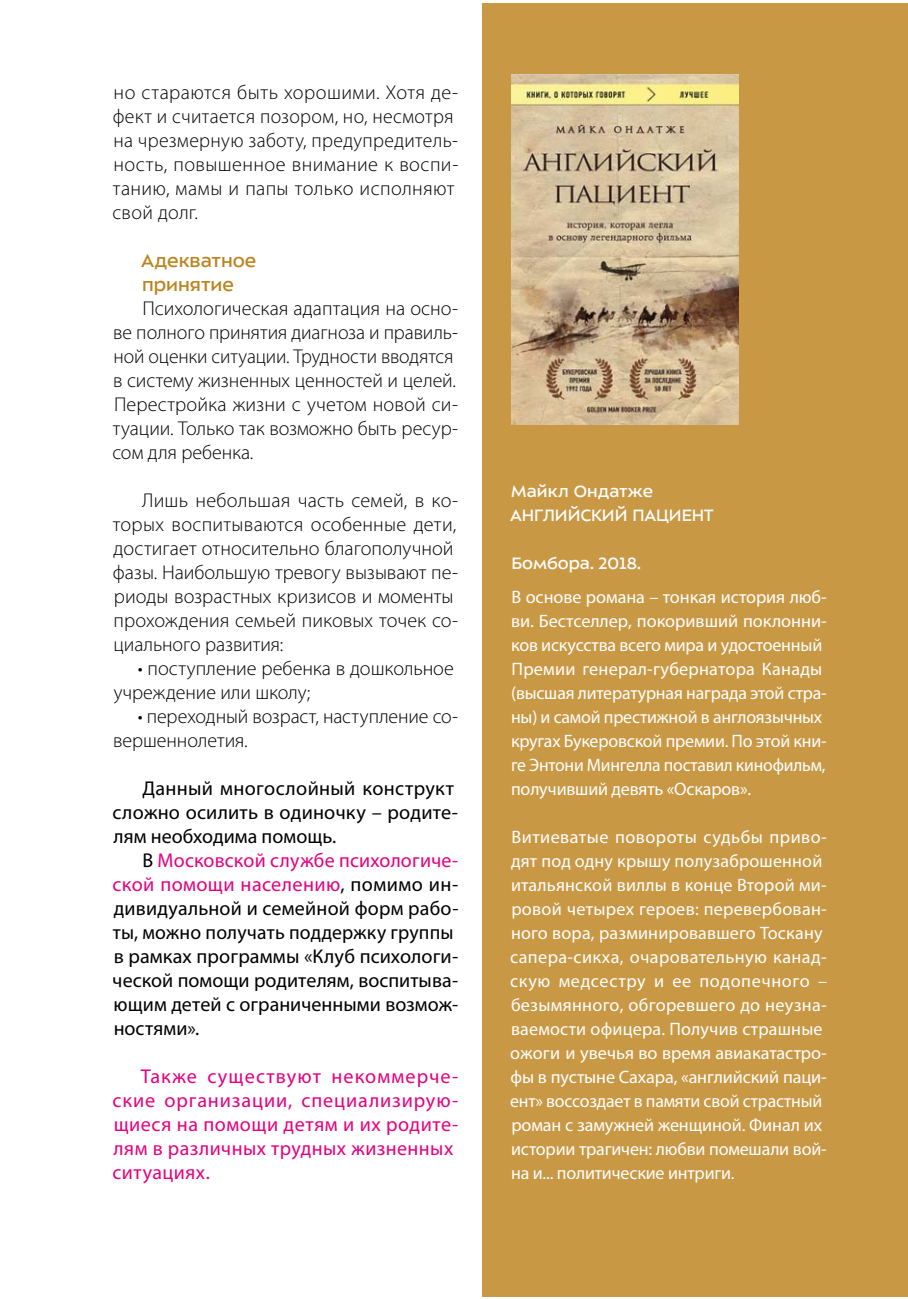
<style>
.page{position:relative;width:908px;height:1299px;background:#fff}
.page>*{position:absolute;margin:0;border:0;box-sizing:border-box;transform-origin:0 0}
.t1{font:300 20px/24px "Myriad Pro";color:#000}
.t2{font:20px/24px "Myriad Pro";letter-spacing:.01em;color:#000}
.t3{font:300 20px/24px "Myriad Pro";letter-spacing:.02em;color:#000}
.t4{font:20px/24px "Myriad Pro";letter-spacing:.035em;color:#e6007e}
.t5{font:20px/24px "ALS Sector";color:#bc841e}
.t6{font:18px/24px "Myriad Pro";letter-spacing:-.005em;color:#fff}
.t7{font:18px/24px "ALS Sector";color:#fff}
.s1{color:#e6007e}
</style>
<div class="page">
<div style="left:482px;top:3px;width:425px;height:1292px;background:#c99845"></div>
<img style="left:511px;top:75px;width:227px;height:350px">
<p class="t3" style="left:112px;top:80px;width:347px">но стараются быть хорошими. Хотя де&shy;фект и считается позором, но, несмотря на чрезмерную заботу, предупредитель&shy;ность, повышенное внимание к воспи&shy;танию, мамы и папы только исполняют свой долг.</p>
<p class="t5" style="left:141px;top:250px;width:116px">Адекватное принятие</p>
<p class="t1" style="left:112px;top:296px;width:347px;text-indent:30px">Психологическая адаптация на осно&shy;ве полного принятия диагноза и правиль&shy;ной оценки ситуации. Трудности вводятся в систему жизненных ценностей и целей.<br>Перестройка жизни с учетом новой си&shy;туации. Только так возможно быть ресур&shy;сом для ребенка.</p>
<p class="t1" style="left:113px;top:488px;width:347px;text-indent:29px">Лишь небольшая часть семей, в ко&shy;торых воспитываются особенные дети, достигает относительно благополучной фазы. Наибольшую тревогу вызывают пе&shy;риоды возрастных кризисов и моменты прохождения семьей пиковых точек со&shy;циального развития:</p>
<p class="t1" style="left:114px;top:656px;width:341px;text-indent:24px">• поступление ребенка в дошкольное учреждение или школу;</p>
<p class="t1" style="left:113px;top:704px;width:346px;text-indent:25px">• переходный возраст, наступление со&shy;вершеннолетия.</p>
<p class="t2" style="left:112px;top:776px;width:347px;text-indent:30px">Данный многослойный конструкт сложно осилить в одиночку – родите&shy;лям необходима помощь.</p>
<p class="t2" style="left:112px;top:848px;width:347px;text-indent:30px">В <span class="s1">Московской службе психологиче&shy;ской помощи населению</span>, помимо ин&shy;дивидуальной и семейной форм рабо&shy;ты, можно получать поддержку группы в рамках программы «Клуб психологи&shy;ческой помощи родителям, воспитыва&shy;ющим детей с ограниченными возмож&shy;ностями».</p>
<p class="t4" style="left:112px;top:1064px;width:347px;text-indent:28px">Также существуют некоммерче&shy;ские организации, специализирую&shy;щиеся на помощи детям и их родите&shy;лям в различных трудных жизненных ситуациях.</p>
<p class="t7" style="left:510px;top:480px;width:204px">Майкл Ондатже<br>АНГЛИЙСКИЙ ПАЦИЕНТ</p>
<p class="t7" style="left:511px;top:552px;width:131px">Бомбора. 2018.</p>
<p class="t6" style="left:511px;top:584px;width:317px">В основе романа – тонкая история люб&shy;ви. Бестселлер, покоривший поклонни&shy;ков искусства всего мира и удостоенный Премии генерал-губернатора Канады (высшая литературная награда этой стра&shy;ны) и самой престижной в англоязычных кругах Букеровской премии. По этой кни&shy;ге Энтони Мингелла поставил кинофильм, получивший девять «Оскаров».</p>
<p class="t6" style="left:510px;top:824px;width:318px">Витиеватые повороты судьбы приво&shy;дят под одну крышу полузаброшенной итальянской виллы в конце Второй ми&shy;ровой четырех героев: перевербован&shy;ного вора, разминировавшего Тоскану сапера-сикха, очаровательную канад&shy;скую медсестру и ее подопечного – безымянного, обгоревшего до неузна&shy;ваемости офицера. Получив страшные ожоги и увечья во время авиакатастро&shy;фы в пустыне Сахара, «английский паци&shy;ент» воссоздает в памяти свой страстный роман с замужней женщиной. Финал их истории трагичен: любви помешали вой&shy;на и... политические интриги.</p>
</div>
